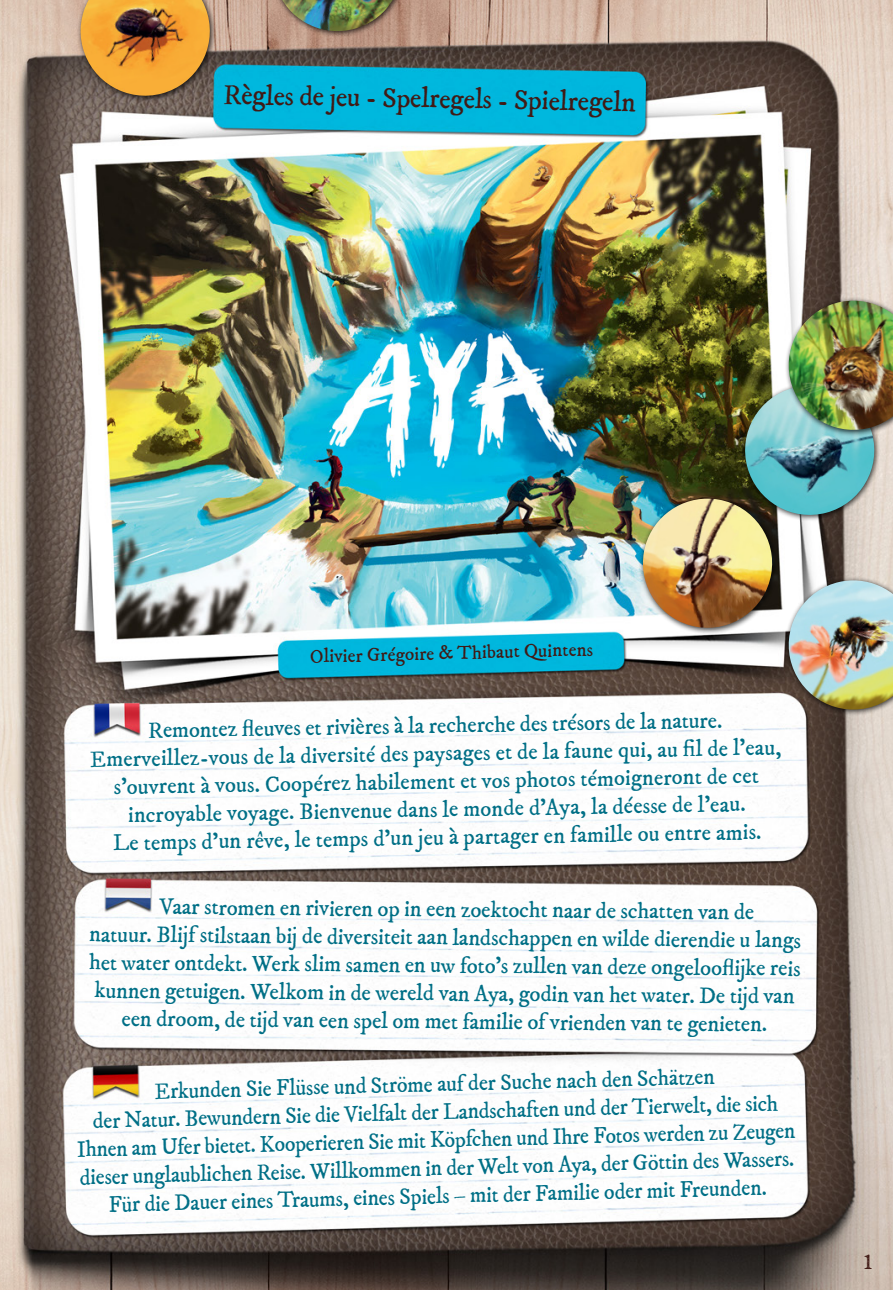
<style>
.page{position:relative;width:893px;height:1290px;background:#fff}
.page>*{position:absolute;margin:0;border:0;box-sizing:border-box;transform-origin:0 0}
.t1{font:28px "IM FELL DW Pica PRO Roman";color:#411a15}
.t2{font:22.75px/28px "IM FELL DW Pica PRO Roman";letter-spacing:-.02em;color:#006f86;text-align:center}
.Texte_tips{font:500 21px "Appareo";color:#411a15}
.Texte_tips-2{font:19.25px "IM FELL DW Pica PRO Roman";color:#411a15}
</style>
<div class="page">
<img style="left:0;top:0;width:893px;height:1290px">
<img style="left:738px;top:386px;width:143px;height:136px">
<img style="left:78px;top:0;width:139px;height:103px">
<div style="left:784px;top:576px;width:109px;height:140px;background:#000;opacity:.75"></div>
<img style="left:783px;top:580px;width:110px;height:135px">
<div style="left:638px;top:494px;width:140px;height:140px;background:#000;opacity:.75"></div>
<img style="left:638px;top:499px;width:139px;height:134px">
<div style="left:784px;top:297px;width:109px;height:140px;background:#000;opacity:.75"></div>
<img style="left:786px;top:301px;width:107px;height:130px">
<div style="left:268px;top:0;width:140px;height:38px;background:#000;opacity:.75"></div>
<img style="left:282px;top:0;width:111px;height:38px">
<p class="t1" style="left:224px;top:78px;width:414px;rotate:1deg">Règles de jeu - Spelregels - Spielregeln</p>
<p class="Texte_tips-2" style="left:310px;top:644px;width:284px;rotate:-1deg">Olivier Grégoire &amp; Thibaut Quintens</p>
<p class="t2" style="left:148px;top:716px;width:576px;rotate:-1deg">Remontez fl euves et rivières à la recherche des trésors de la nature.</p>
<p class="t2" style="left:90px;top:745px;width:693px;rotate:-1deg">Emerveillez-vous de la diversité des paysages et de la faune qui, au fi l de l’eau, s’ouvrent à vous. Coopérez habilement et vos photos témoigneront de cet incroyable voyage. Bienvenue dans le monde d’Aya, la déesse de l’eau.</p>
<p class="t2" style="left:113px;top:829px;width:650px;rotate:-1deg">Le temps d’un rêve, le temps d’un jeu à partager en famille ou entre amis.</p>
<p class="t2" style="left:160px;top:895px;width:596px">Vaar stromen en rivieren op in een zoektocht naar de schatten van de</p>
<p class="t2" style="left:89px;top:923px;width:714px">natuur. Blijf stilstaan bij de diversiteit aan landschappen en wilde dierendie u langs</p>
<p class="t2" style="left:89px;top:952px;width:713px">het water ontdekt. Werk slim samen en uw foto’s zullen van deze ongelooflijke reis</p>
<p class="t2" style="left:95px;top:979px;width:702px">kunnen getuigen. Welkom in de wereld van Aya, godin van het water. De tijd van</p>
<p class="t2" style="left:121px;top:1007px;width:647px">een droom, de tijd van een spel om met familie of vrienden van te genieten.</p>
<p class="t2" style="left:74px;top:1083px;width:720px;rotate:-2deg">Erkunden Sie Flüsse und Ströme auf der Suche nach den Schätzen<br>der Natur. Bewundern Sie die Vielfalt der Landschaften und der Tierwelt, die sich Ihnen am Ufer bietet. Kooperieren Sie mit Köpfchen und Ihre Fotos werden zu Zeugen dieser unglaublichen Reise. Willkommen in der Welt von Aya, der Göttin des Wassers.<br>Für die Dauer eines Traums, eines Spiels – mit der Familie oder mit Freunden.</p>
<p class="Texte_tips" style="left:864px;top:1247px;width:10px">1</p>
</div>
